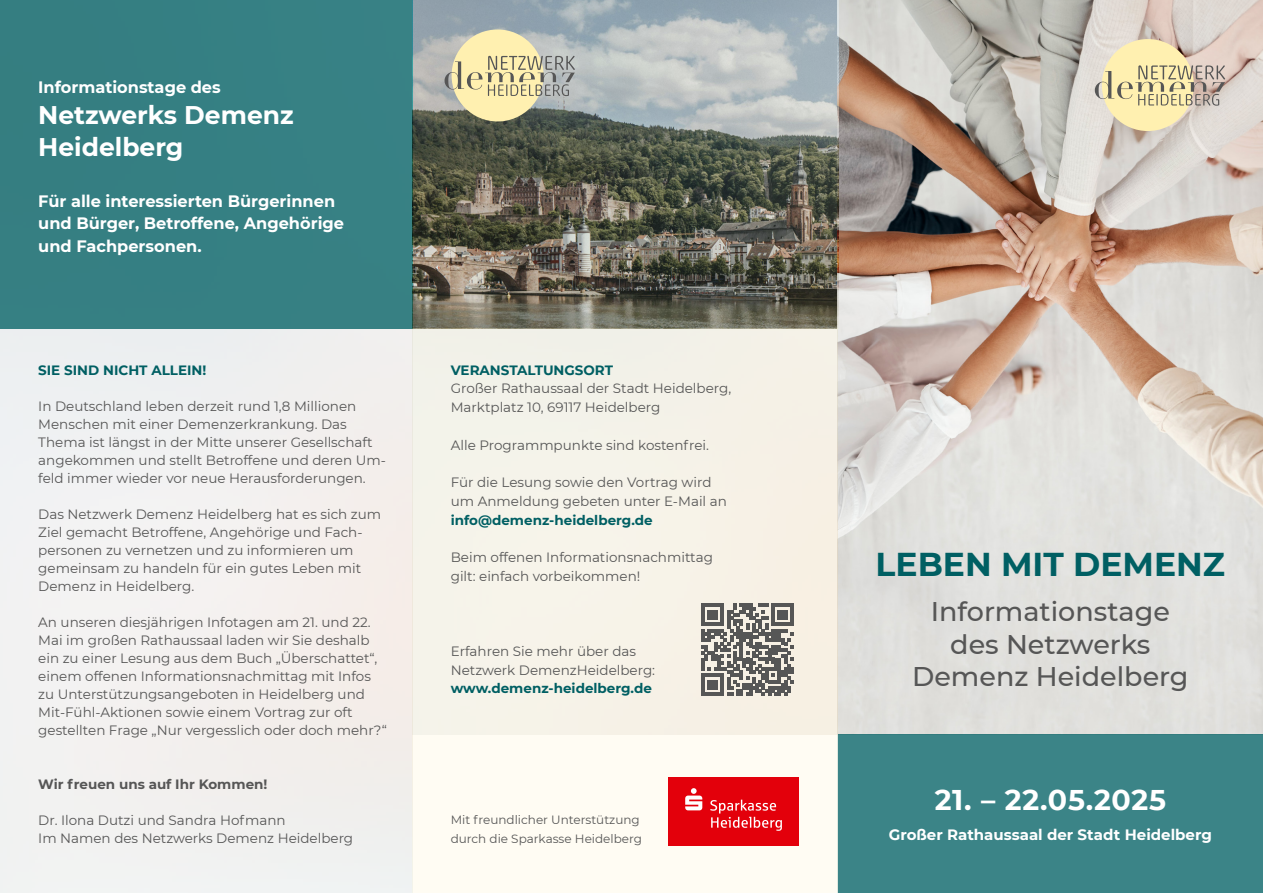
<style>
.page{position:relative;width:1263px;height:893px;background:#fff}
.page>*{position:absolute;margin:0;border:0;box-sizing:border-box;transform-origin:0 0}
.t1{font:700 33px "Montserrat";color:#005f63}
.t2{font:700 28.5px "Montserrat";letter-spacing:.025em;color:#fff}
.t3{font:500 27px/32.4px "Montserrat";color:#565656;text-align:center}
.t4{font:700 25.5px/32.4px "Montserrat";color:#fff}
.t5{font:700 16.5px/22.5px "Montserrat";color:#fff}
.t6{font:700 15px "Montserrat";color:#fff}
.t7{font:13.5px/18px "Montserrat";color:#565656}
.t8{font:700 13.5px "Montserrat";color:#005f63}
.t9{font:700 13.5px "Montserrat";color:#565656}
.t10{font:12px/18.8px "Montserrat";color:#565656}
</style>
<div class="page">
<img style="left:838px;top:0;width:425px;height:734px">
<div style="left:838px;top:734px;width:425px;height:159px;background:#3b8487"></div>
<div style="left:0;top:328px;width:412px;height:565px;background:#f2f0f0"></div>
<div style="left:0;top:0;width:412px;height:328px;background:#368083"></div>
<div style="left:1102px;top:39px;width:92px;height:92px;background:#fff0b0;border-radius:50%"></div>
<svg style="left:1095px;top:65px;width:130px;height:41px"></svg>
<div style="left:412px;top:328px;width:426px;height:565px;background:#f7f3ea"></div>
<img style="left:412px;top:0;width:426px;height:328px">
<div style="left:452px;top:29px;width:91px;height:92px;background:#fff0b0;border-radius:50%"></div>
<svg style="left:444px;top:56px;width:131px;height:40px"></svg>
<svg style="left:701px;top:604px;width:93px;height:92px"></svg>
<div style="left:668px;top:777px;width:131px;height:68px;background:#e3000b"></div>
<svg style="left:710px;top:800px;width:72px;height:31px"></svg>
<svg style="left:685px;top:788px;width:17px;height:22px"></svg>
<p class="t5" style="left:38px;top:75px;width:184px">Informationstage des</p>
<h3 class="t4" style="left:38px;top:97px;width:257px">Netzwerks Demenz<br>Heidelberg</h3>
<p class="t5" style="left:38px;top:189px;width:307px">Für alle interessierten Bürgerinnen und Bürger, Betroffene, Angehörige und Fachpersonen.</p>
<p class="t8" style="left:38px;top:360px;width:170px">SIE SIND NICHT ALLEIN!</p>
<p class="t7" style="left:38px;top:396px;width:349px">In Deutschland leben derzeit rund 1,8 Millionen Menschen mit einer Demenzerkrankung. Das Thema ist längst in der Mitte unserer Gesellschaft angekommen und stellt Betroffene und deren Um&shy;feld immer wieder vor neue Herausforderungen.</p>
<p class="t7" style="left:38px;top:504px;width:344px">Das Netzwerk Demenz Heidelberg hat es sich zum Ziel gemacht Betroffene, Angehörige und Fach&shy;personen zu vernetzen und zu informieren um gemeinsam zu handeln für ein gutes Leben mit Demenz in Heidelberg.</p>
<p class="t7" style="left:38px;top:612px;width:350px">An unseren diesjährigen Infotagen am 21. und 22.<br>Mai im großen Rathaussaal laden wir Sie deshalb ein zu einer Lesung aus dem Buch „Überschattet“, einem offenen Informationsnachmittag mit Infos zu Unterstützungsangeboten in Heidelberg und Mit-Fühl-Aktionen sowie einem Vortrag zur oft gestellten Frage „Nur vergesslich oder doch mehr?“</p>
<p class="t9" style="left:38px;top:774px;width:231px">Wir freuen uns auf Ihr Kommen!</p>
<p class="t7" style="left:38px;top:810px;width:316px">Dr. Ilona Dutzi und Sandra Hofmann<br>Im Namen des Netzwerks Demenz Heidelberg</p>
<p class="t8" style="left:451px;top:360px;width:164px">VERANSTALTUNGSORT</p>
<p class="t7" style="left:451px;top:379px;width:282px;line-height:18.8px">Großer Rathaussaal der Stadt Heidelberg,<br>Marktplatz 10, 69117 Heidelberg</p>
<p class="t7" style="left:451px;top:435px;width:260px">Alle Programmpunkte sind kostenfrei.</p>
<p class="t7" style="left:451px;top:472px;width:278px;line-height:18.8px">Für die Lesung sowie den Vortrag wird um Anmeldung gebeten unter E-Mail an</p>
<p class="t8" style="left:451px;top:510px;width:203px">info@demenz-heidelberg.de</p>
<p class="t7" style="left:451px;top:547px;width:264px;line-height:18.8px">Beim offenen Informationsnachmittag gilt: einfach vorbeikommen!</p>
<p class="t7" style="left:451px;top:641px;width:206px;line-height:18.8px">Erfahren Sie mehr über das<br>Netzwerk DemenzHeidelberg:</p>
<p class="t8" style="left:451px;top:679px;width:203px">www.demenz-heidelberg.de</p>
<p class="t10" style="left:451px;top:810px;width:193px">Mit freundlicher Unterstützung durch die Sparkasse Heidelberg</p>
<h1 class="t1" style="left:876px;top:541px;width:351px">LEBEN MIT DEMENZ</h1>
<h3 class="t3" style="left:912px;top:594px;width:278px">Informationstage des Netzwerks<br>Demenz Heidelberg</h3>
<h2 class="t2" style="left:935px;top:780px;width:233px">21. – 22.05.2025</h2>
<p class="t6" style="left:889px;top:824px;width:324px">Großer Rathaussaal der Stadt Heidelberg</p>
</div>
